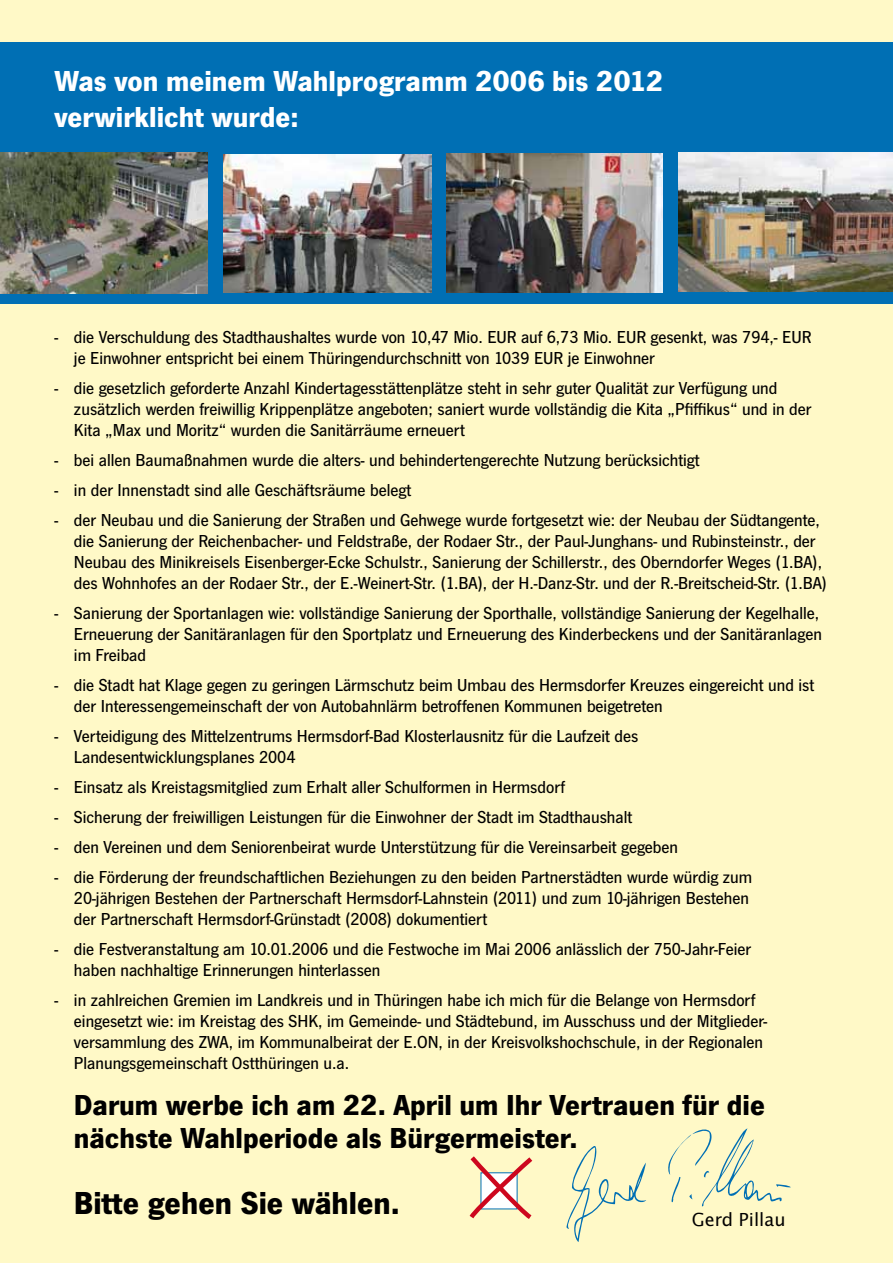
<style>
.page{position:relative;width:893px;height:1263px;background:#fff9c7}
.page>*{position:absolute;margin:0;border:0;box-sizing:border-box;transform-origin:0 0}
.t1{font:700 33px "News Gothic T";color:#000}
.t2{font:700 30px/33px "News Gothic T";color:#000}
.t3{font:700 30px/36px "News Gothic T";color:#fff}
.t4{font:500 18px/21px "News Gothic T";color:#000}
.t5{font:18px "Lucida Sans";color:#000}
</style>
<div class="page">
<div style="left:0;top:43px;width:893px;height:261px;background:#006fb4"></div>
<svg style="left:469px;top:1156px;width:64px;height:63px"></svg>
<svg style="left:566px;top:1146px;width:80px;height:96px"></svg>
<svg style="left:668px;top:1128px;width:123px;height:78px"></svg>
<img style="left:679px;top:152px;width:214px;height:139px">
<img style="left:223px;top:154px;width:208px;height:138px">
<img style="left:446px;top:153px;width:217px;height:139px">
<img style="left:0;top:152px;width:208px;height:141px">
<h2 class="t3" style="left:54px;top:63px;width:610px">Was von meinem Wahlprogramm 2006 bis 2012 verwirklicht wurde:</h2>
<p class="t4" style="left:74px;top:326px;width:739px;text-indent:-19px">- die Verschuldung des Stadthaushaltes wurde von 10,47 Mio. EUR auf 6,73 Mio. EUR gesenkt, was 794,- EUR je Einwohner entspricht bei einem Thüringendurchschnitt von 1039 EUR je Einwohner</p>
<p class="t4" style="left:74px;top:377px;width:739px;text-indent:-19px">- die gesetzlich geforderte Anzahl Kindertagesstättenplätze steht in sehr guter Qualität zur Verfügung und zusätzlich werden freiwillig Krippenplätze angeboten; saniert wurde vollständig die Kita „Pfiffikus“ und in der<br>Kita „Max und Moritz“ wurden die Sanitärräume erneuert</p>
<p class="t4" style="left:54px;top:449px;width:647px">- bei allen Baumaßnahmen wurde die alters- und behindertengerechte Nutzung berücksichtigt</p>
<p class="t4" style="left:54px;top:479px;width:358px">- in der Innenstadt sind alle Geschäftsräume belegt</p>
<p class="t4" style="left:74px;top:509px;width:755px;text-indent:-19px">- der Neubau und die Sanierung der Straßen und Gehwege wurde fortgesetzt wie: der Neubau der Südtangente, die Sanierung der Reichenbacher- und Feldstraße, der Rodaer Str., der Paul-Junghans- und Rubinsteinstr., der Neubau des Minikreisels Eisenberger-Ecke Schulstr., Sanierung der Schillerstr., des Oberndorfer Weges (1.BA), des Wohnhofes an der Rodaer Str., der E.-Weinert-Str. (1.BA), der H.-Danz-Str. und der R.-Breitscheid-Str. (1.BA)</p>
<p class="t4" style="left:74px;top:602px;width:749px;text-indent:-19px">- Sanierung der Sportanlagen wie: vollständige Sanierung der Sporthalle, vollständige Sanierung der Kegelhalle,<br>Erneuerung der Sanitäranlagen für den Sportplatz und Erneuerung des Kinderbeckens und der Sanitäranlagen im Freibad</p>
<p class="t4" style="left:74px;top:674px;width:742px;text-indent:-19px">- die Stadt hat Klage gegen zu geringen Lärmschutz beim Umbau des Hermsdorfer Kreuzes eingereicht und ist der Interessengemeinschaft der von Autobahnlärm betroffenen Kommunen beigetreten</p>
<p class="t4" style="left:74px;top:725px;width:566px;text-indent:-19px">- Verteidigung des Mittelzentrums Hermsdorf-Bad Klosterlausnitz für die Laufzeit des<br>Landesentwicklungsplanes 2004</p>
<p class="t4" style="left:54px;top:776px;width:512px">- Einsatz als Kreistagsmitglied zum Erhalt aller Schulformen in Hermsdorf</p>
<p class="t4" style="left:54px;top:806px;width:579px">- Sicherung der freiwilligen Leistungen für die Einwohner der Stadt im Stadthaushalt</p>
<p class="t4" style="left:54px;top:836px;width:625px">- den Vereinen und dem Seniorenbeirat wurde Unterstützung für die Vereinsarbeit gegeben</p>
<p class="t4" style="left:74px;top:866px;width:680px;text-indent:-19px">- die Förderung der freundschaftlichen Beziehungen zu den beiden Partnerstädten wurde würdig zum<br>20-jährigen Bestehen der Partnerschaft Hermsdorf-Lahnstein (2011) und zum 10-jährigen Bestehen der Partnerschaft Hermsdorf-Grünstadt (2008) dokumentiert</p>
<p class="t4" style="left:74px;top:938px;width:679px;text-indent:-19px">- die Festveranstaltung am 10.01.2006 und die Festwoche im Mai 2006 anlässlich der 750-Jahr-Feier haben nachhaltige Erinnerungen hinterlassen</p>
<p class="t4" style="left:74px;top:989px;width:695px;text-indent:-19px">- in zahlreichen Gremien im Landkreis und in Thüringen habe ich mich für die Belange von Hermsdorf eingesetzt wie: im Kreistag des SHK, im Gemeinde- und Städtebund, im Ausschuss und der Mitglieder&shy;versammlung des ZWA, im Kommunalbeirat der E.ON, in der Kreisvolkshochschule, in der Regionalen Planungsgemeinschaft Ostthüringen u.a.</p>
<h2 class="t2" style="left:74px;top:1088px;width:693px">Darum werbe ich am 22. April um Ihr Vertrauen für die nächste Wahlperiode als Bürgermeister.</h2>
<h1 class="t1" style="left:74px;top:1183px;width:328px">Bitte gehen Sie wählen.</h1>
<p class="t5" style="left:692px;top:1209px;width:95px">Gerd Pillau</p>
</div>
